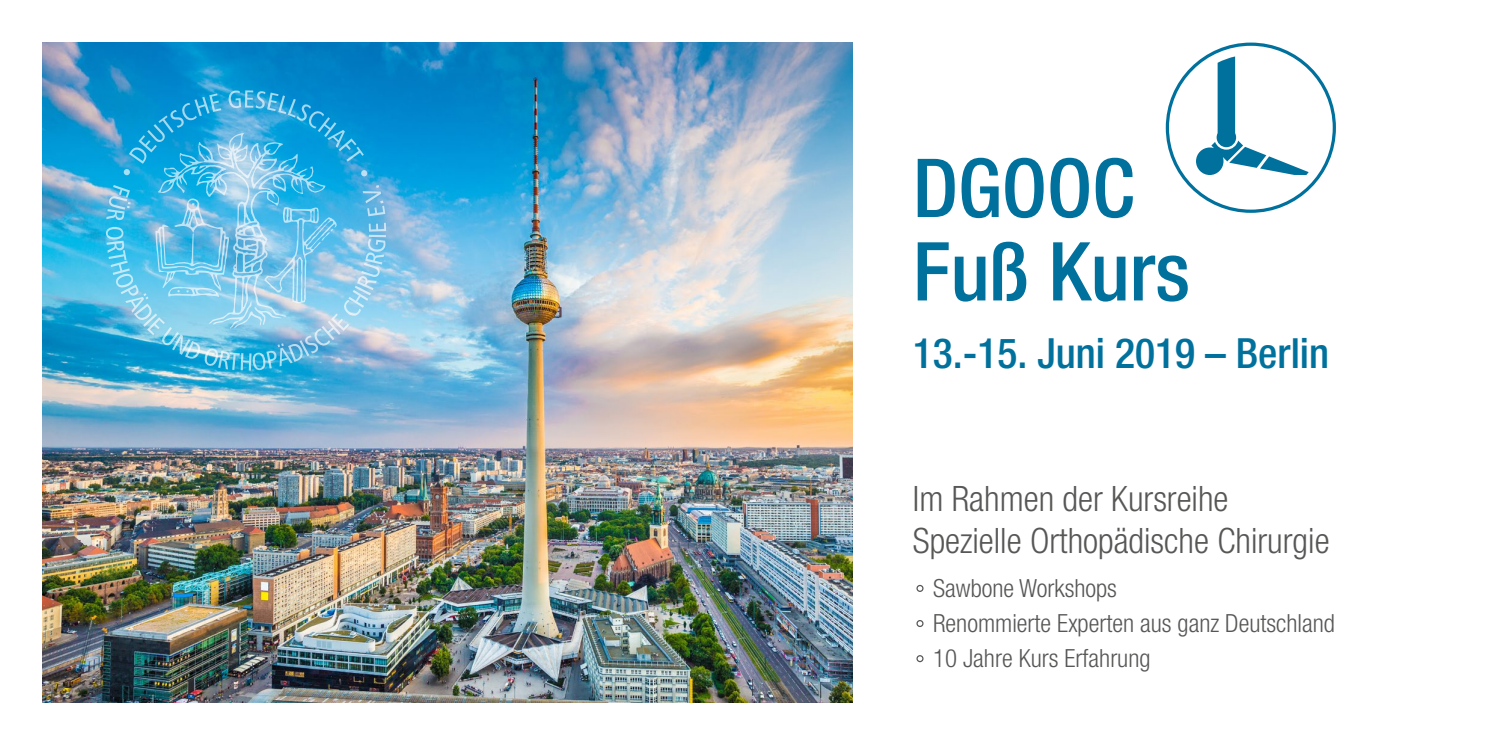
<style>
.page{position:relative;width:1489px;height:745px;background:#fff}
.page>*{position:absolute;margin:0;border:0;box-sizing:border-box;transform-origin:0 0}
.t1{font:500 condensed 81.25px/83.2px "Helvetica Neue";color:#00719d}
.t2{font:500 condensed 41.5px "Helvetica Neue";color:#00719d}
.t3{font:300 condensed 35px/42px "Helvetica Neue";color:#575756}
.t4{font:300 condensed 25px/35px "Helvetica Neue";color:#575756}
</style>
<div class="page">
<div style="left:916px;top:584px;width:7px;height:7px;border:1px solid #575756;border-radius:50%"></div>
<div style="left:916px;top:654px;width:7px;height:7px;border:1px solid #575756;border-radius:50%"></div>
<div style="left:916px;top:619px;width:7px;height:7px;border:1px solid #575756;border-radius:50%"></div>
<img style="left:43px;top:43px;width:809px;height:659px">
<img style="left:106px;top:185px;width:280px;height:185px">
<svg style="left:124px;top:90px;width:243px;height:238px;background:#5abae4"></svg>
<svg style="left:1165px;top:43px;width:170px;height:170px"></svg>
<h1 class="t1" style="left:912px;top:145px;width:278px">DGOOC<br>Fuß Kurs</h1>
<h2 class="t2" style="left:912px;top:329px;width:418px">13.-15. Juni 2019 – Berlin</h2>
<h3 class="t3" style="left:912px;top:477px;width:418px">Im Rahmen der Kursreihe<br>Spezielle Orthopädische Chirurgie</h3>
<p class="t4" style="left:933px;top:570px;width:403px">Sawbone Workshops<br>Renommierte Experten aus ganz Deutschland<br>10 Jahre Kurs Erfahrung</p>
</div>
